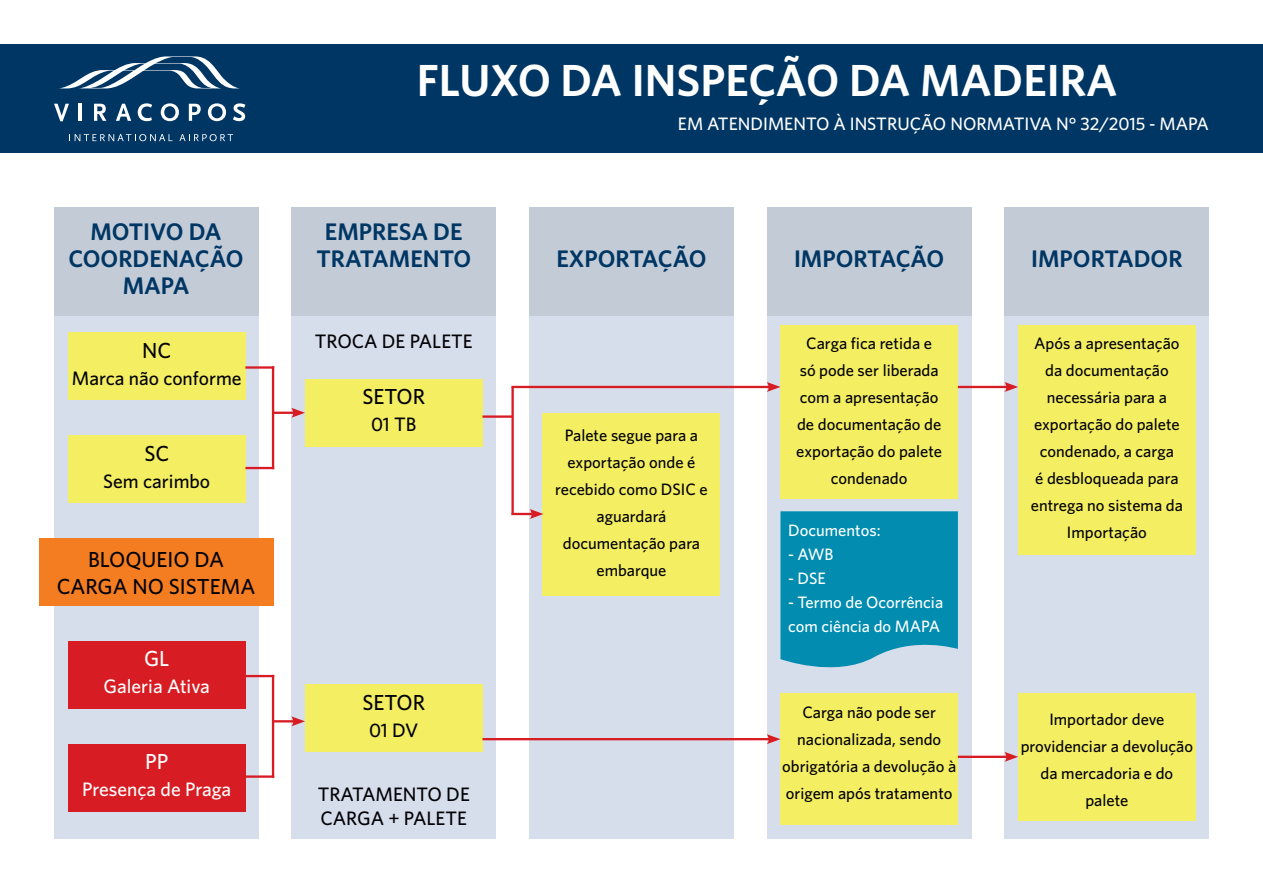
<style>
.page{position:relative;width:1263px;height:893px;background:#fff}
.page>*{position:absolute;margin:0;border:0;box-sizing:border-box;transform-origin:0 0}
.t1{font:600 45px "Whitney";color:#fff}
.t2{font:600 24px "Whitney";color:#003663}
.t3{font:500 21.75px "Whitney";color:#020105}
.t4{font:500 21.75px "Whitney";color:#fff}
.t5{font:500 19.5px/24px "Whitney";color:#020105}
.t6{font:500 19.5px "Whitney";color:#fff}
.t7{font:500 18px "Whitney";color:#fff}
.t8{font:500 16.5px/27px "Whitney";color:#020105;text-align:center}
.t9{font:500 16.5px/24px "Whitney";color:#fff}
</style>
<div class="page">
<div style="left:0;top:45px;width:1263px;height:108px;background:#003663"></div>
<svg style="left:61px;top:56px;width:177px;height:32px"></svg>
<svg style="left:54px;top:104px;width:15px;height:17px"></svg>
<hr style="left:79px;top:104px;width:3px;height:17px;background:#fff">
<svg style="left:94px;top:104px;width:12px;height:17px"></svg>
<svg style="left:116px;top:104px;width:15px;height:17px"></svg>
<svg style="left:138px;top:103px;width:14px;height:18px"></svg>
<svg style="left:161px;top:103px;width:18px;height:18px"></svg>
<svg style="left:189px;top:104px;width:12px;height:17px"></svg>
<svg style="left:208px;top:103px;width:18px;height:18px"></svg>
<svg style="left:233px;top:103px;width:12px;height:18px"></svg>
<svg style="left:69px;top:134px;width:104px;height:7px"></svg>
<svg style="left:179px;top:134px;width:54px;height:7px"></svg>
<div style="left:54px;top:207px;width:204px;height:632px;background:#d7deeb"></div>
<div style="left:1005px;top:207px;width:204px;height:632px;background:#d7deeb"></div>
<div style="left:1005px;top:207px;width:204px;height:108px;background:#c3cbd7"></div>
<div style="left:292px;top:207px;width:204px;height:632px;background:#d7deeb"></div>
<div style="left:767px;top:207px;width:204px;height:632px;background:#d7deeb"></div>
<div style="left:767px;top:207px;width:204px;height:108px;background:#c3cbd7"></div>
<div style="left:529px;top:207px;width:204px;height:632px;background:#d7deeb"></div>
<div style="left:54px;top:207px;width:204px;height:108px;background:#c3cbd7"></div>
<div style="left:292px;top:207px;width:204px;height:108px;background:#c3cbd7"></div>
<div style="left:529px;top:207px;width:204px;height:108px;background:#c3cbd7"></div>
<div style="left:68px;top:333px;width:177px;height:67px;background:#f4ee62"></div>
<div style="left:68px;top:436px;width:177px;height:67px;background:#f4ee62"></div>
<div style="left:39px;top:538px;width:234px;height:68px;background:#f47d21"></div>
<div style="left:68px;top:641px;width:177px;height:67px;background:#d81c23"></div>
<div style="left:68px;top:744px;width:177px;height:67px;background:#d81c23"></div>
<div style="left:305px;top:379px;width:177px;height:67px;background:#f4ee62"></div>
<div style="left:305px;top:685px;width:177px;height:67px;background:#f4ee62"></div>
<div style="left:543px;top:413px;width:177px;height:182px;background:#f4ee62"></div>
<div style="left:780px;top:325px;width:178px;height:174px;background:#f4ee62"></div>
<div style="left:780px;top:693px;width:178px;height:132px;background:#f4ee62"></div>
<svg style="left:780px;top:511px;width:178px;height:157px;background:#1292b4"></svg>
<div style="left:1018px;top:325px;width:177px;height:230px;background:#f4ee62"></div>
<div style="left:1018px;top:693px;width:177px;height:127px;background:#f4ee62"></div>
<hr style="left:272px;top:366px;width:2px;height:103px;background:#d81c23">
<hr style="left:245px;top:366px;width:29px;height:3px;background:#d81c23">
<hr style="left:245px;top:467px;width:29px;height:2px;background:#d81c23">
<hr style="left:273px;top:412px;width:23px;height:2px;background:#d81c23">
<svg style="left:291px;top:408px;width:14px;height:10px"></svg>
<hr style="left:511px;top:387px;width:3px;height:128px;background:#d81c23">
<hr style="left:511px;top:513px;width:23px;height:2px;background:#d81c23">
<svg style="left:530px;top:509px;width:13px;height:10px"></svg>
<hr style="left:511px;top:386px;width:260px;height:2px;background:#d81c23">
<svg style="left:767px;top:382px;width:13px;height:10px"></svg>
<hr style="left:482px;top:415px;width:31px;height:3px;background:#d81c23">
<hr style="left:958px;top:386px;width:51px;height:2px;background:#d81c23">
<svg style="left:1004px;top:382px;width:14px;height:10px"></svg>
<hr style="left:272px;top:675px;width:2px;height:103px;background:#d81c23">
<hr style="left:245px;top:675px;width:29px;height:2px;background:#d81c23">
<hr style="left:245px;top:775px;width:29px;height:3px;background:#d81c23">
<hr style="left:273px;top:720px;width:23px;height:2px;background:#d81c23">
<svg style="left:291px;top:716px;width:14px;height:10px"></svg>
<hr style="left:482px;top:738px;width:289px;height:2px;background:#d81c23">
<svg style="left:767px;top:734px;width:13px;height:10px"></svg>
<hr style="left:958px;top:756px;width:51px;height:2px;background:#d81c23">
<svg style="left:1004px;top:752px;width:14px;height:10px"></svg>
<p class="t2" style="left:90px;top:216px;width:133px">MOTIVO DA</p>
<p class="t2" style="left:69px;top:243px;width:176px">COORDENAÇÃO</p>
<p class="t2" style="left:123px;top:270px;width:68px">MAPA</p>
<p class="t3" style="left:142px;top:336px;width:31px">NC</p>
<p class="t5" style="left:72px;top:366px;width:171px">Marca não conforme</p>
<p class="t3" style="left:144px;top:439px;width:26px">SC</p>
<p class="t5" style="left:103px;top:469px;width:109px">Sem carimbo</p>
<p class="t3" style="left:88px;top:545px;width:137px">BLOQUEIO DA</p>
<p class="t3" style="left:57px;top:572px;width:200px">CARGA NO SISTEMA</p>
<p class="t4" style="left:144px;top:644px;width:27px">GL</p>
<p class="t6" style="left:103px;top:674px;width:108px">Galeria Ativa</p>
<p class="t4" style="left:145px;top:747px;width:25px">PP</p>
<p class="t6" style="left:82px;top:776px;width:150px">Presença de Praga</p>
<p class="t1" style="left:417px;top:51px;width:702px">FLUXO DA INSPEÇÃO DA MADEIRA</p>
<p class="t7" style="left:678px;top:112px;width:532px">EM ATENDIMENTO À INSTRUÇÃO NORMATIVA N° 32/2015 - MAPA</p>
<p class="t2" style="left:325px;top:216px;width:139px">EMPRESA DE</p>
<p class="t2" style="left:316px;top:243px;width:156px">TRATAMENTO</p>
<p class="t2" style="left:556px;top:243px;width:152px">EXPORTAÇÃO</p>
<p class="t2" style="left:794px;top:243px;width:152px">IMPORTAÇÃO</p>
<p class="t2" style="left:1031px;top:243px;width:153px">IMPORTADOR</p>
<p class="t5" style="left:315px;top:329px;width:160px">TROCA DE PALETE</p>
<p class="t3" style="left:362px;top:382px;width:64px">SETOR</p>
<p class="t5" style="left:371px;top:412px;width:47px">01 TB</p>
<p class="t3" style="left:362px;top:688px;width:64px">SETOR</p>
<p class="t5" style="left:369px;top:718px;width:51px">01 DV</p>
<p class="t5" style="left:318px;top:782px;width:154px">TRATAMENTO DE<br>CARGA + PALETE</p>
<p class="t8" style="left:555px;top:421px;width:154px">Palete segue para a exportação onde é recebido como DSIC e aguardará</p>
<p class="t8" style="left:563px;top:529px;width:139px">documentação para embarque</p>
<p class="t8" style="left:796px;top:330px;width:147px">Carga fica retida e só pode ser liberada com a apresentação de documentação de exportação do palete condenado</p>
<p class="t9" style="left:788px;top:518px;width:94px">Documentos:</p>
<p class="t9" style="left:788px;top:542px;width:47px">- AWB</p>
<p class="t9" style="left:788px;top:566px;width:39px">- DSE</p>
<p class="t9" style="left:788px;top:590px;width:157px">- Termo de Ocorrência com ciência do MAPA</p>
<p class="t8" style="left:782px;top:698px;width:176px">Carga não pode ser nacionalizada, sendo obrigatória a devolução à origem após tratamento</p>
<p class="t8" style="left:1031px;top:330px;width:154px">Após a apresentação da documentação necessária para a exportação do palete condenado, a carga<br>é desbloqueada para entrega no sistema da<br>Importação</p>
<p class="t8" style="left:1021px;top:705px;width:174px">Importador deve providenciar a devolução da mercadoria e do palete</p>
</div>
